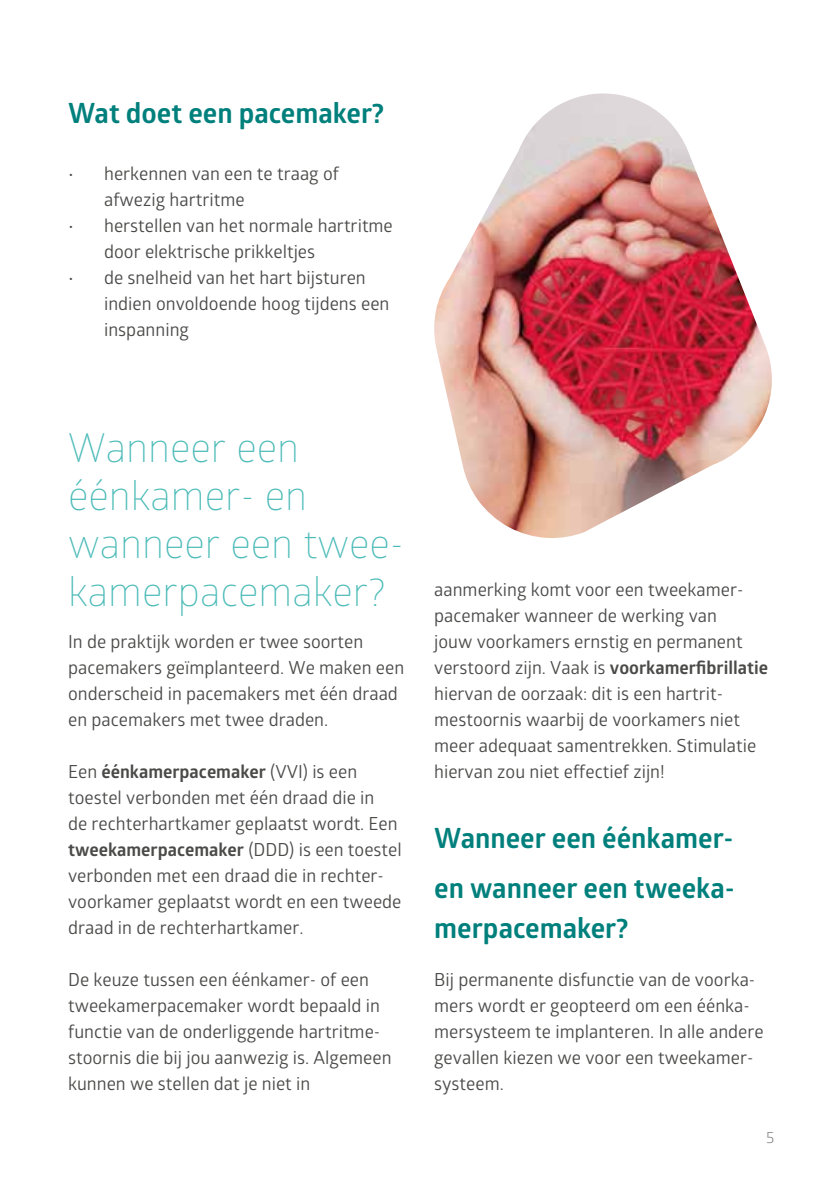
<style>
.page{position:relative;width:840px;height:1191px;background:#fff}
.page>*{position:absolute;margin:0;border:0;box-sizing:border-box;transform-origin:0 0}
.t1{font:300 40px/48px "Glober";color:#4cbbb8}
.t2{font:700 28px/49.6px "Glober";color:#00807c}
.t3{font:18px/26px "Glober";color:#4a4a49}
.t4{font:16px "Glober";color:#7c7b7b}
.s1{font-weight:700}
</style>
<div class="page">
<img style="left:434px;top:93px;width:337px;height:445px">
<h2 class="t2" style="left:68px;top:88px;width:317px">Wat doet een pacemaker?</h2>
<p class="t3" style="left:104px;top:160px;width:236px;text-indent:-36px">• herkennen van een te traag of afwezig hartritme</p>
<p class="t3" style="left:104px;top:212px;width:290px;text-indent:-36px">• herstellen van het normale hartritme door elektrische prikkeltjes</p>
<p class="t3" style="left:104px;top:264px;width:287px;text-indent:-36px">• de snelheid van het hart bijsturen indien onvoldoende hoog tijdens een inspanning</p>
<h1 class="t1" style="left:68px;top:422px;width:337px">Wanneer een éénkamer- en wanneer een twee&shy;kamerpacemaker?</h1>
<p class="t3" style="left:68px;top:628px;width:337px">In de praktijk worden er twee soorten pacemakers geïmplanteerd. We maken een onderscheid in pacemakers met één draad en pacemakers met twee draden.</p>
<p class="t3" style="left:68px;top:758px;width:335px">Een <span class="s1">éénkamerpacemaker</span> (VVI) is een toestel verbonden met één draad die in<br>de rechterhartkamer geplaatst wordt. Een <span class="s1">tweekamerpacemaker</span> (DDD) is een toestel verbonden met een draad die in rechter&shy;voorkamer geplaatst wordt en een tweede draad in de rechterhartkamer.</p>
<p class="t3" style="left:68px;top:966px;width:325px">De keuze tussen een éénkamer- of een tweekamerpacemaker wordt bepaald in functie van de onderliggende hartritme&shy;stoornis die bij jou aanwezig is. Algemeen kunnen we stellen dat je niet in</p>
<p class="t3" style="left:434px;top:576px;width:335px">aanmerking komt voor een tweekamer&shy;pacemaker wanneer de werking van<br>jouw voorkamers ernstig en permanent verstoord zijn. Vaak is <span class="s1">voorkamerfibrillatie </span>hiervan de oorzaak: dit is een hartrit&shy;mestoornis waarbij de voorkamers niet meer adequaat samentrekken. Stimulatie hiervan zou niet effectief zijn!</p>
<h2 class="t2" style="left:434px;top:813px;width:302px">Wanneer een éénkamer&shy;en wanneer een tweeka-</h2>
<h2 class="t2" style="left:434px;top:902px;width:196px">merpacemaker?</h2>
<p class="t3" style="left:434px;top:966px;width:331px">Bij permanente disfunctie van de voorka&shy;mers wordt er geopteerd om een éénka&shy;mersysteem te implanteren. In alle andere gevallen kiezen we voor een tweekamer&shy;systeem.</p>
<p class="t4" style="left:765px;top:1125px;width:10px">5</p>
</div>
